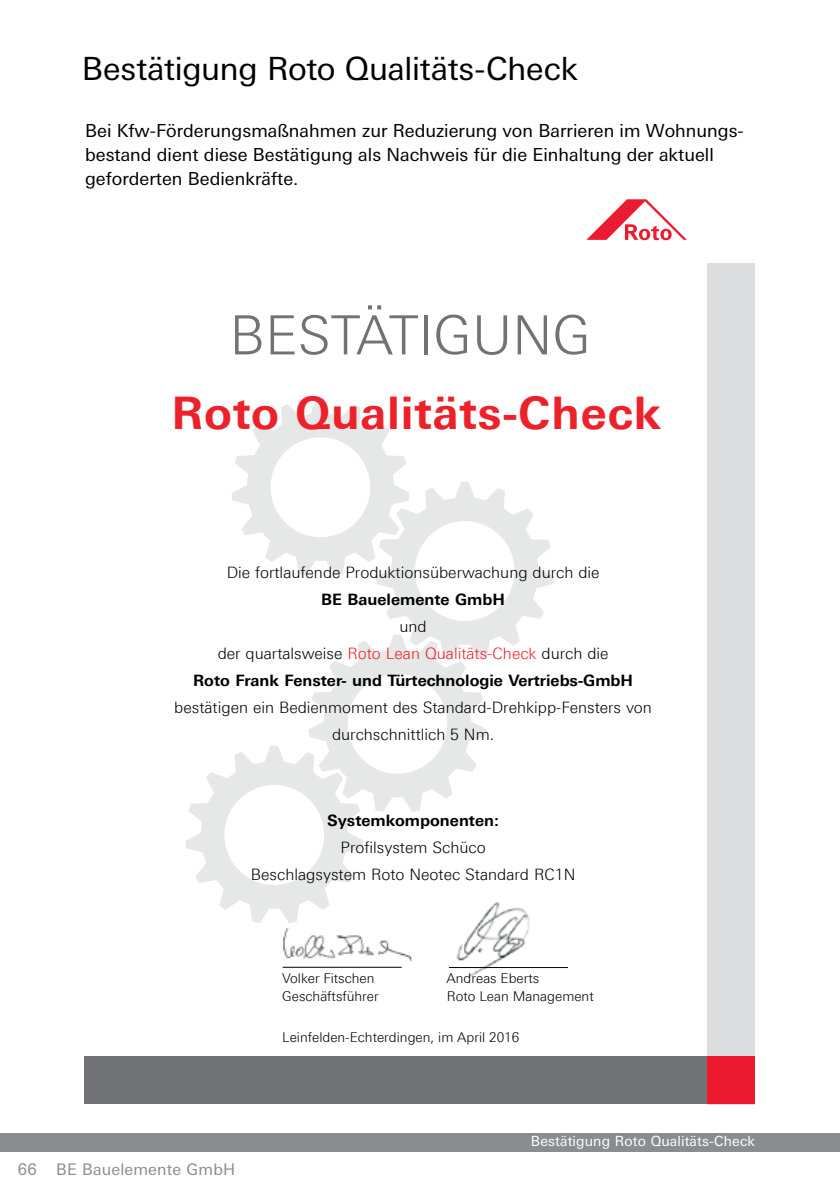
<style>
.page{position:relative;width:840px;height:1191px;background:#fff}
.page>*{position:absolute;margin:0;border:0;box-sizing:border-box;transform-origin:0 0}
.t1{font:300 54px "LT Univers Basic";color:#717275}
.t2{font:700 45px "LT Univers Basic";letter-spacing:.02em;color:#ec212a}
.t3{font:32px "LT Univers Basic";letter-spacing:-.01em;color:#000}
.t4{font:18px/24px "LT Univers Basic";color:#000}
.t5{font:16px "LT Univers Basic";letter-spacing:.01em;color:#8a8c8e}
.t6{font:300 15.8px/27px "LT Univers Basic";color:#000;text-align:center}
.t7{font:700 15.8px/27px "LT Univers Basic";color:#000;text-align:center}
.t8{font:14px "LT Univers Basic";letter-spacing:.01em;color:#fff}
.t9{font:300 13.6px "LT Univers Basic";color:#000}
.s1{font-weight:300}
.s2{font-weight:300;color:#ec212a}
</style>
<div class="page">
<div style="left:0;top:1132px;width:839px;height:19px;background:#8a8c8e"></div>
<img style="left:454px;top:924px;width:78px;height:54px">
<img style="left:282px;top:928px;width:131px;height:39px">
<div style="left:84px;top:1056px;width:670px;height:48px;background:#717275"></div>
<div style="left:706px;top:263px;width:48px;height:841px;background:#dcddde"></div>
<div style="left:706px;top:1056px;width:48px;height:48px;background:#ed1b2f"></div>
<svg style="left:185px;top:398px;width:369px;height:526px"></svg>
<hr style="left:282px;top:967px;width:119px;height:1px;background:#000">
<svg style="left:586px;top:199px;width:100px;height:41px"></svg>
<hr style="left:449px;top:967px;width:118px;height:1px;background:#000">
<h3 class="t3" style="left:82px;top:50px;width:497px">Bestätigung Roto Qualitäts-Check</h3>
<p class="t4" style="left:85px;top:119px;width:659px">Bei Kfw-Förderungsmaßnahmen zur Reduzierung von Barrieren im Wohnungs&shy;bestand dient diese Bestätigung als Nachweis für die Einhaltung der aktuell geforderten Bedienkräfte.</p>
<h1 class="t1" style="left:229px;top:303px;width:363px">BESTÄTIGUNG</h1>
<h2 class="t2" style="left:171px;top:386px;width:491px">Roto Qualitäts-Check</h2>
<p class="t6" style="left:226px;top:559px;width:374px">Die fortlaufende Produktionsüberwachung durch die</p>
<p class="t7" style="left:321px;top:586px;width:185px">BE Bauelemente GmbH</p>
<p class="t7" style="left:193px;top:613px;width:441px"><span class="s1">und<br>der quartalsweise</span> <span class="s2">Roto Lean Qualitäts-Check</span> <span class="s1">durch die<br></span>Roto Frank Fenster- und Türtechnologie Vertriebs-GmbH</p>
<p class="t6" style="left:174px;top:694px;width:479px">bestätigen ein Bedienmoment des Standard-Drehkipp-Fensters von durchschnittlich 5 Nm.</p>
<p class="t7" style="left:327px;top:806px;width:173px">Systemkomponenten:</p>
<p class="t6" style="left:251px;top:833px;width:326px">Profilsystem Schüco<br>Beschlagsystem Roto Neotec Standard RC1N</p>
<p class="t9" style="left:282px;top:970px;width:94px">Volker Fitschen</p>
<p class="t9" style="left:446px;top:970px;width:94px">Andreas Eberts</p>
<p class="t9" style="left:282px;top:988px;width:98px">Geschäftsführer</p>
<p class="t9" style="left:446px;top:988px;width:148px">Roto Lean Management</p>
<p class="t9" style="left:282px;top:1028px;width:238px">Leinfelden-Echterdingen, im April 2016</p>
<p class="t5" style="left:18px;top:1160px;width:219px">66 BE Bauelemente GmbH</p>
<p class="t8" style="left:530px;top:1133px;width:226px">Bestätigung Roto Qualitäts-Check</p>
</div>
